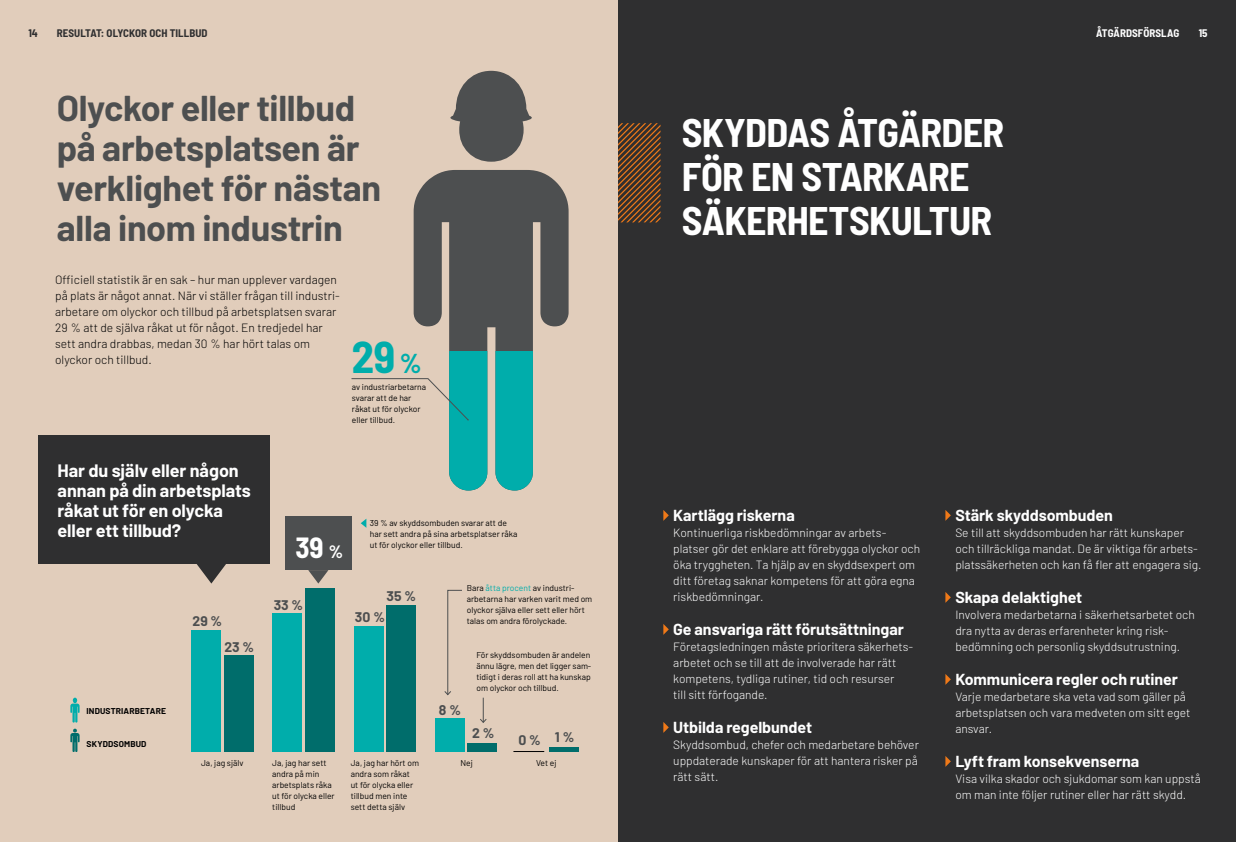
<style>
.page{position:relative;width:1236px;height:842px;background:#fff}
.page>*{position:absolute;margin:0;border:0;box-sizing:border-box;transform-origin:0 0}
.t1{font:700 semi-condensed 44.7px "Barlow";color:#00adab}
.t2{font:700 semi-condensed 40px/44px "Barlow";letter-spacing:-.02em;color:#fff}
.t3{font:700 36px/40px "Barlow";letter-spacing:-.01em;color:#4d4f50}
.t4{font:700 semi-condensed 29.2px "Barlow";color:#fff}
.t5{font:700 18px/20px "Barlow";letter-spacing:-.005em;color:#fff}
.t6{font:700 16px "Barlow";letter-spacing:-.005em;color:#fff}
.t7{font:700 14px "Barlow";color:#4d4f50}
.t8{font:300 12px/16px "Barlow";color:#fff}
.t9{font:300 12px/16px "Barlow";color:#000}
.t10{font:700 semi-condensed 11px "Barlow";letter-spacing:.005em;color:#2f2f30}
.t11{font:700 semi-condensed 11px "Barlow";letter-spacing:.005em;color:#fff}
.t12{font:8.5px/11px "Barlow";color:#000}
.t13{font:700 8.5px "Barlow";letter-spacing:.015em;color:#000}
.s1{font-size:27.4px}
.s2{font-size:17.9px}
.s3{color:#00adab}
</style>
<div class="page">
<div style="left:0;top:0;width:618px;height:842px;background:#e1cdbb"></div>
<div style="left:618px;top:0;width:618px;height:842px;background:#2f2f30"></div>
<hr style="left:513px;top:751px;width:31px;height:1px;background:#000">
<svg style="left:196px;top:564px;width:30px;height:20px"></svg>
<div style="left:38px;top:436px;width:231px;height:128px;background:#2f2f30"></div>
<svg style="left:480px;top:698px;width:7px;height:25px"></svg>
<div style="left:224px;top:655px;width:29px;height:97px;background:#006d6b"></div>
<div style="left:305px;top:588px;width:30px;height:164px;background:#006d6b"></div>
<div style="left:387px;top:605px;width:29px;height:147px;background:#006d6b"></div>
<div style="left:468px;top:744px;width:29px;height:8px;background:#006d6b"></div>
<hr style="left:549px;top:748px;width:29px;height:4px;background:#006d6b">
<div style="left:192px;top:630px;width:29px;height:122px;background:#00adab"></div>
<div style="left:273px;top:613px;width:29px;height:139px;background:#00adab"></div>
<div style="left:354px;top:626px;width:29px;height:126px;background:#00adab"></div>
<div style="left:435px;top:718px;width:29px;height:34px;background:#00adab"></div>
<svg style="left:70px;top:698px;width:10px;height:24px"></svg>
<svg style="left:70px;top:729px;width:10px;height:23px"></svg>
<svg style="left:618px;top:123px;width:42px;height:99px"></svg>
<svg style="left:308px;top:570px;width:20px;height:14px"></svg>
<div style="left:285px;top:516px;width:67px;height:54px;background:#4d4f50"></div>
<svg style="left:945px;top:510px;width:6px;height:11px"></svg>
<svg style="left:945px;top:592px;width:6px;height:11px"></svg>
<svg style="left:945px;top:674px;width:6px;height:11px"></svg>
<svg style="left:945px;top:756px;width:6px;height:11px"></svg>
<svg style="left:414px;top:170px;width:155px;height:181px;background:#646260"></svg>
<svg style="left:449px;top:351px;width:84px;height:139px;background:#1bafab"></svg>
<svg style="left:450px;top:71px;width:82px;height:91px"></svg>
<svg style="left:663px;top:510px;width:6px;height:11px"></svg>
<svg style="left:663px;top:624px;width:6px;height:11px"></svg>
<svg style="left:663px;top:722px;width:6px;height:11px"></svg>
<svg style="left:351px;top:378px;width:118px;height:42px"></svg>
<svg style="left:361px;top:519px;width:5px;height:9px"></svg>
<svg style="left:444px;top:590px;width:18px;height:105px"></svg>
<p class="t10" style="left:28px;top:26px;width:11px">14</p>
<p class="t10" style="left:57px;top:26px;width:152px">RESULTAT: OLYCKOR OCH TILLBUD</p>
<p class="t11" style="left:1096px;top:26px;width:85px">ÅTGÄRDSFÖRSLAG</p>
<p class="t11" style="left:1199px;top:26px;width:10px">15</p>
<h3 class="t3" style="left:57px;top:85px;width:326px">Olyckor eller tillbud på arbetsplatsen är verklighet för nästan alla inom industrin</h3>
<p class="t9" style="left:55px;top:271px;width:286px">Officiell statistik är en sak – hur man upplever vardagen på plats är något annat. När vi ställer frågan till industri&shy;arbetare om olyckor och tillbud på arbetsplatsen svarar 29 % att de själva råkat ut för något. En tredjedel har sett andra drabbas, medan 30 % har hört talas om olyckor och tillbud.</p>
<h1 class="t1" style="left:352px;top:324px;width:71px">29 <span class="s1">%</span></h1>
<p class="t12" style="left:352px;top:381px;width:76px">av industriarbetarna svarar att de har råkat ut för olyckor eller tillbud.</p>
<h3 class="t5" style="left:58px;top:459px;width:195px">Har du själv eller någon annan på din arbetsplats råkat ut för en olycka eller ett tillbud?</h3>
<p class="t7" style="left:193px;top:611px;width:31px">29 %</p>
<p class="t13" style="left:87px;top:705px;width:81px">INDUSTRIARBETARE</p>
<p class="t13" style="left:87px;top:738px;width:61px">SKYDDSOMBUD</p>
<p class="t7" style="left:225px;top:636px;width:31px">23 %</p>
<h3 class="t4" style="left:295px;top:526px;width:49px">39 <span class="s2">%</span></h3>
<p class="t7" style="left:274px;top:595px;width:31px">33 %</p>
<p class="t12" style="left:370px;top:517px;width:149px">39 % av skyddsombuden svarar att de har sett andra på sina arbetsplatser råka ut för olyckor eller tillbud.</p>
<p class="t7" style="left:387px;top:585px;width:31px">35 %</p>
<p class="t7" style="left:355px;top:606px;width:31px">30 %</p>
<p class="t12" style="left:467px;top:582px;width:127px">Bara <span class="s3">åtta procent</span> av industri&shy;arbetarna har varken varit med om olyckor själva eller sett eller hört talas om andra förolyckade.</p>
<p class="t7" style="left:439px;top:699px;width:23px">8 %</p>
<p class="t12" style="left:476px;top:649px;width:116px">För skyddsombuden är andelen ännu lägre, men det ligger sam&shy;tidigt i deras roll att ha kunskap om olyckor och tillbud.</p>
<p class="t7" style="left:472px;top:723px;width:24px">2 %</p>
<p class="t7" style="left:518px;top:728px;width:57px">0 % 1 %</p>
<p class="t12" style="left:201px;top:757px;width:44px">Ja, jag själv</p>
<p class="t12" style="left:272px;top:757px;width:64px">Ja, jag har sett andra på min arbetsplats råka ut för olycka eller tillbud</p>
<p class="t12" style="left:351px;top:757px;width:70px">Ja, jag har hört om andra som råkat ut för olycka eller tillbud men inte sett detta själv</p>
<p class="t12" style="left:460px;top:757px;width:14px">Nej</p>
<p class="t12" style="left:536px;top:757px;width:22px">Vet ej</p>
<h2 class="t2" style="left:682px;top:108px;width:324px">SKYDDAS ÅTGÄRDER<br>FÖR EN STARKARE<br>SÄKERHETSKULTUR</h2>
<h3 class="t6" style="left:673px;top:503px;width:123px">Kartlägg riskerna</h3>
<p class="t8" style="left:673px;top:524px;width:248px">Kontinuerliga riskbedömningar av arbets&shy;platser gör det enklare att förebygga olyckor och öka tryggheten. Ta hjälp av en skyddsexpert om ditt företag saknar kompetens för att göra egna riskbedömningar.</p>
<h3 class="t6" style="left:673px;top:617px;width:232px">Ge ansvariga rätt förutsättningar</h3>
<p class="t8" style="left:673px;top:638px;width:242px">Företagsledningen måste prioritera säkerhets&shy;arbetet och se till att de involverade har rätt kompetens, tydliga rutiner, tid och resurser<br>till sitt förfogande.</p>
<h3 class="t6" style="left:673px;top:715px;width:140px">Utbilda regelbundet</h3>
<p class="t8" style="left:673px;top:736px;width:247px;text-align:justify">Skyddsombud, chefer och medarbetare behöver uppdaterade kunskaper för att hantera risker på rätt sätt.</p>
<h3 class="t6" style="left:955px;top:503px;width:159px">Stärk skyddsombuden</h3>
<p class="t8" style="left:955px;top:524px;width:248px">Se till att skyddsombuden har rätt kunskaper och tillräckliga mandat. De är viktiga för arbets&shy;platssäkerheten och kan få fler att engagera sig.</p>
<h3 class="t6" style="left:955px;top:585px;width:128px">Skapa delaktighet</h3>
<p class="t8" style="left:955px;top:606px;width:241px">Involvera medarbetarna i säkerhetsarbetet och dra nytta av deras erfarenheter kring risk&shy;bedömning och personlig skyddsutrustning.</p>
<h3 class="t6" style="left:955px;top:667px;width:224px">Kommunicera regler och rutiner</h3>
<p class="t8" style="left:955px;top:688px;width:237px">Varje medarbetare ska veta vad som gäller på arbetsplatsen och vara medveten om sitt eget ansvar.</p>
<h3 class="t6" style="left:955px;top:749px;width:185px">Lyft fram konsekvenserna</h3>
<p class="t8" style="left:955px;top:770px;width:247px">Visa vilka skador och sjukdomar som kan uppstå om man inte följer rutiner eller har rätt skydd.</p>
</div>
